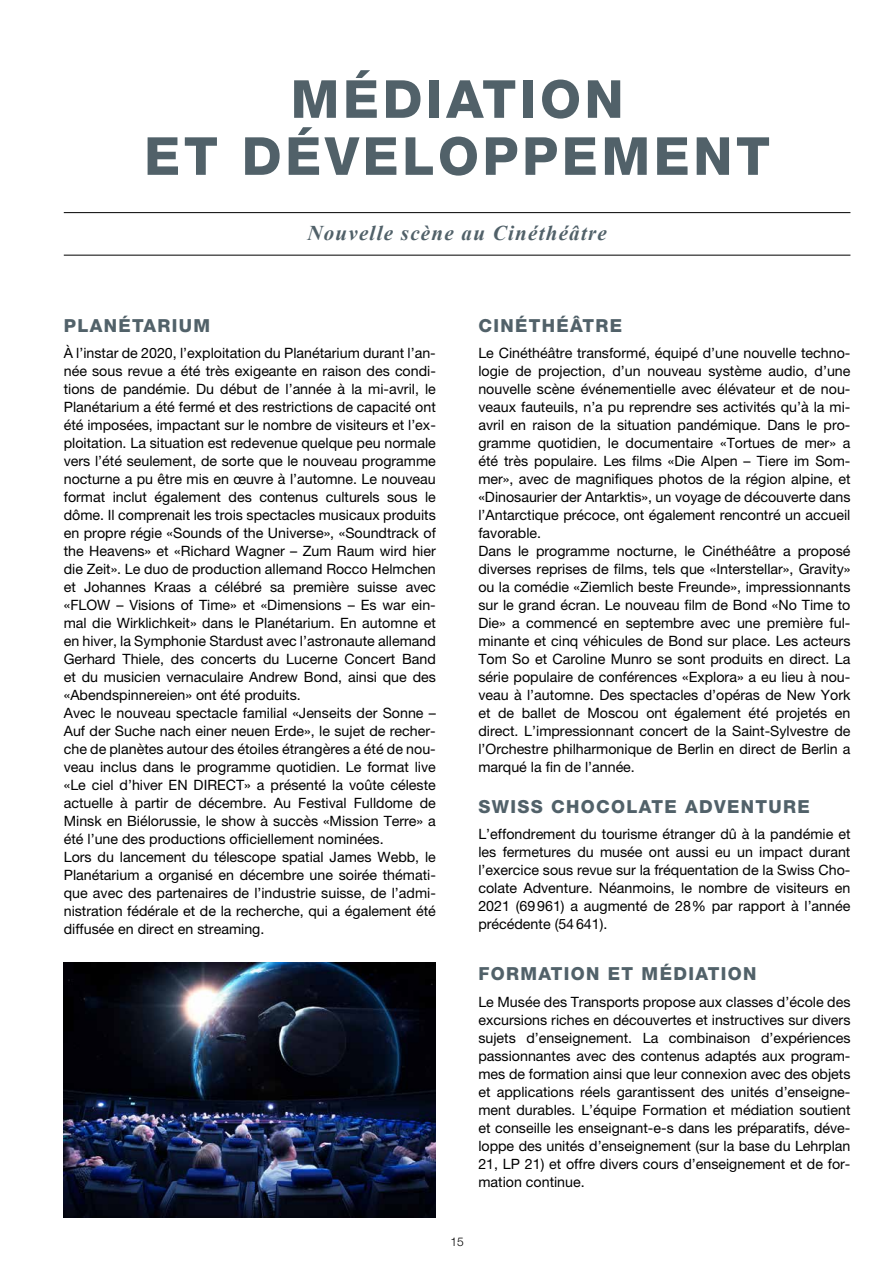
<style>
.page{position:relative;width:893px;height:1263px;background:#fff}
.page>*{position:absolute;margin:0;border:0;box-sizing:border-box;transform-origin:0 0}
.t1{font:800 52.5px/57px "Helvetica Neue LT Std";letter-spacing:.07em;color:#516169;text-align:center}
.t2{font:italic 700 21px "Times New Roman";letter-spacing:.06em;color:#516169}
.t3{font:800 18px "Helvetica Neue LT Std";letter-spacing:.075em;color:#516169}
.t4{font:14.25px/18px "Helvetica Neue LT Pro";color:#000}
.t5{font:300 12px "Helvetica Neue LT Std";color:#000}
</style>
<div class="page">
<hr style="left:64px;top:212px;width:786px;height:1px;background:#000">
<hr style="left:64px;top:255px;width:786px;height:1px;background:#000">
<img style="left:64px;top:962px;width:372px;height:255px">
<h1 class="t1" style="left:144px;top:70px;width:627px">MÉDIATION<br>ET DÉVELOPPEMENT</h1>
<h2 class="t2" style="left:307px;top:218px;width:301px">Nouvelle scène au Cinéthéâtre</h2>
<p class="t3" style="left:64px;top:315px;width:148px">PLANÉTARIUM</p>
<p class="t4" style="left:64px;top:344px;width:374px">À l’instar de 2020, l’exploitation du Planétarium durant l’an&shy;née sous revue a été très exigeante en raison des condi&shy;tions de pandémie. Du début de l’année à la mi-avril, le Planétarium a été fermé et des restrictions de capacité ont été imposées, impactant sur le nombre de visiteurs et l’ex&shy;ploitation. La situation est redevenue quelque peu normale vers l’été seulement, de sorte que le nouveau programme nocturne a pu être mis en œuvre à l’automne. Le nouveau format inclut également des contenus culturels sous le dôme. Il comprenait les trois spectacles musicaux produits en propre régie «Sounds of the Universe», «Soundtrack of the Heavens» et «Richard Wagner – Zum Raum wird hier die Zeit». Le duo de production allemand Rocco Helmchen et Johannes Kraas a célébré sa première suisse avec «FLOW – Visions of Time» et «Dimensions – Es war ein&shy;mal die Wirklichkeit» dans le Planétarium. En automne et en hiver, la Symphonie Stardust avec l’astronaute allemand Gerhard Thiele, des concerts du Lucerne Concert Band et du musicien vernaculaire Andrew Bond, ainsi que des «Abendspinnereien» ont été produits.<br>Avec le nouveau spectacle familial «Jenseits der Sonne – Auf der Suche nach einer neuen Erde», le sujet de recher&shy;che de planètes autour des étoiles étrangères a été de nou&shy;veau inclus dans le programme quotidien. Le format live «Le ciel d’hiver EN DIRECT» a présenté la voûte céleste actuelle à partir de décembre. Au Festival Fulldome de Minsk en Biélorussie, le show à succès «Mission Terre» a été l’une des productions officiellement nominées.<br>Lors du lancement du télescope spatial James Webb, le Planétarium a organisé en décembre une soirée thémati&shy;que avec des partenaires de l’industrie suisse, de l’admi&shy;nistration fédérale et de la recherche, qui a également été diffusée en direct en streaming.</p>
<p class="t3" style="left:478px;top:315px;width:145px">CINÉTHÉÂTRE</p>
<p class="t4" style="left:478px;top:344px;width:374px">Le Cinéthéâtre transformé, équipé d’une nouvelle techno&shy;logie de projection, d’un nouveau système audio, d’une nouvelle scène événementielle avec élévateur et de nou&shy;veaux fauteuils, n’a pu reprendre ses activités qu’à la mi&shy;avril en raison de la situation pandémique. Dans le pro&shy;gramme quotidien, le documentaire «Tortues de mer» a été très populaire. Les films «Die Alpen – Tiere im Som&shy;mer», avec de magnifiques photos de la région alpine, et «Dinosaurier der Antarktis», un voyage de découverte dans l’Antarctique précoce, ont également rencontré un accueil favorable.<br>Dans le programme nocturne, le Cinéthéâtre a proposé diverses reprises de films, tels que «Interstellar», Gravity» ou la comédie «Ziemlich beste Freunde», impressionnants sur le grand écran. Le nouveau film de Bond «No Time to Die» a commencé en septembre avec une première ful&shy;minante et cinq véhicules de Bond sur place. Les acteurs Tom So et Caroline Munro se sont produits en direct. La série populaire de conférences «Explora» a eu lieu à nou&shy;veau à l’automne. Des spectacles d’opéras de New York et de ballet de Moscou ont également été projetés en direct. L’impressionnant concert de la Saint-Sylvestre de l’Orchestre philharmonique de Berlin en direct de Berlin a marqué la fin de l’année.</p>
<p class="t3" style="left:478px;top:796px;width:333px">SWISS CHOCOLATE ADVENTURE</p>
<p class="t4" style="left:478px;top:825px;width:374px;text-align:justify">L’effondrement du tourisme étranger dû à la pandémie et les fermetures du musée ont aussi eu un impact durant l’exercice sous revue sur la fréquentation de la Swiss Cho&shy;colate Adventure. Néanmoins, le nombre de visiteurs en 2021 (69961) a augmenté de 28% par rapport à l’année précédente (54641).</p>
<p class="t3" style="left:478px;top:963px;width:280px">FORMATION ET MÉDIATION</p>
<p class="t4" style="left:478px;top:993px;width:374px;text-align:justify">Le Musée des Transports propose aux classes d’école des excursions riches en découvertes et instructives sur divers sujets d’enseignement. La combinaison d’expériences passionnantes avec des contenus adaptés aux program&shy;mes de formation ainsi que leur connexion avec des objets et applications réels garantissent des unités d’enseigne&shy;ment durables. L’équipe Formation et médiation soutient et conseille les enseignant-e-s dans les préparatifs, déve&shy;loppe des unités d’enseignement (sur la base du Lehrplan 21, LP 21) et offre divers cours d’enseignement et de for&shy;mation continue.</p>
<p class="t5" style="left:450px;top:1234px;width:15px">15</p>
</div>
